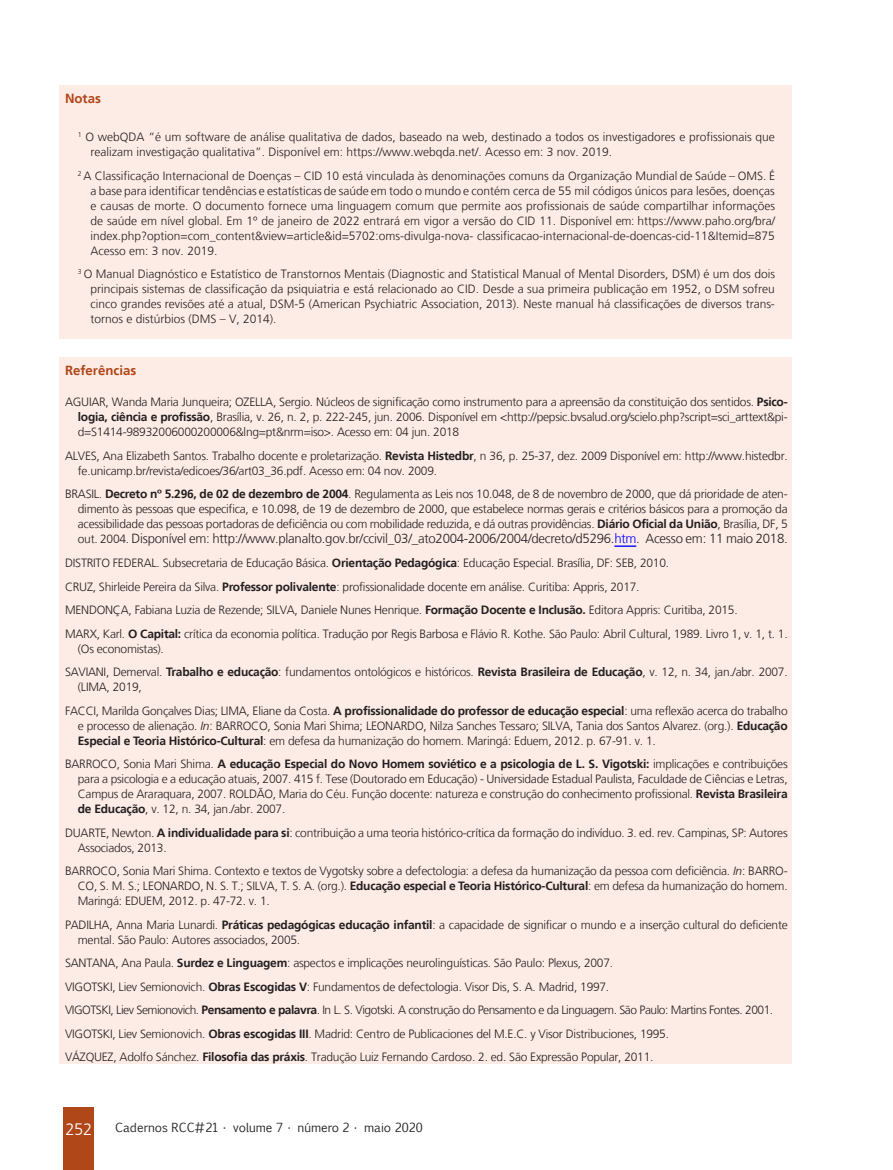
<style>
.page{position:relative;width:893px;height:1170px;background:#fff}
.page>*{position:absolute;margin:0;border:0;box-sizing:border-box;transform-origin:0 0}
.t1{font:300 16.5px "Frutiger LT";color:#fff}
.Referências__8_8{font:300 13.2px "Frutiger LT";letter-spacing:-.02em;color:#231f20}
.Subtítulo_LARANJA_DO{font:700 13.2px "Frutiger LT";color:#b04719}
.Referências__8_8-2{font:300 12px/15px "Frutiger LT";letter-spacing:-.02em;color:#231f20;text-align:justify}
.Notas{font:300 12px/15px "Frutiger LT";color:#231f20;text-align:justify}
.Referências__8_8-3{font:300 12px "Frutiger LT";letter-spacing:-.04em;color:#231f20}
.t2{font:12px "Euphemia CAS";color:#231f20}
.s1{font-weight:700}
.s2{font-size:12px}
.s3{color:#00f}
.s4{font-style:italic}
</style>
<div class="page">
<div style="left:64px;top:1107px;width:30px;height:62px;background:#b04719"></div>
<div style="left:59px;top:357px;width:732px;height:706px;background:#fdece6"></div>
<hr style="left:614px;top:545px;width:22px;height:2px;background:#00f">
<div style="left:59px;top:85px;width:732px;height:253px;background:#fdece6"></div>
<p class="Subtítulo_LARANJA_DO" style="left:65px;top:90px;width:37px">Notas</p>
<p class="Notas" style="left:91px;top:130px;width:686px;text-indent:-13px"><sup>1</sup> O webQDA “é um software de análise qualitativa de dados, baseado na web, destinado a todos os investigadores e profissionais que realizam investigação qualitativa”. Disponível em: https://www.webqda.net/. Acesso em: 3 nov. 2019.</p>
<p class="Notas" style="left:91px;top:168px;width:686px;text-indent:-13px"><sup>2</sup> A Classificação Internacional de Doenças – CID 10 está vinculada às denominações comuns da Organização Mundial de Saúde – OMS. É a base para identificar tendências e estatísticas de saúde em todo o mundo e contém cerca de 55 mil códigos únicos para lesões, doenças e causas de morte. O documento fornece uma linguagem comum que permite aos profissionais de saúde compartilhar informações de saúde em nível global. Em 1º de janeiro de 2022 entrará em vigor a versão do CID 11. Disponível em: https://www.paho.org/bra/ index.php?option=com_content&amp;view=article&amp;id=5702:oms-divulga-nova- classificacao-internacional-de-doencas-cid-11&amp;Itemid=875<br>Acesso em: 3 nov. 2019.</p>
<p class="Notas" style="left:91px;top:267px;width:686px;text-indent:-13px"><sup>3</sup> O Manual Diagnóstico e Estatístico de Transtornos Mentais (Diagnostic and Statistical Manual of Mental Disorders, DSM) é um dos dois principais sistemas de classificação da psiquiatria e está relacionado ao CID. Desde a sua primeira publicação em 1952, o DSM sofreu cinco grandes revisões até a atual, DSM-5 (American Psychiatric Association, 2013). Neste manual há classificações de diversos trans&shy;tornos e distúrbios (DMS – V, 2014).</p>
<p class="Subtítulo_LARANJA_DO" style="left:65px;top:362px;width:73px">Referências</p>
<p class="Referências__8_8-2" style="left:78px;top:395px;width:711px;text-indent:-13px">AGUIAR, Wanda Maria Junqueira; OZELLA, Sergio. Núcleos de significação como instrumento para a apreensão da constituição dos sentidos. <span class="s1">Psico&shy;logia, ciência e profissão</span>, Brasília, v. 26, n. 2, p. 222-245, jun. 2006. Disponível em &lt;http://pepsic.bvsalud.org/scielo.php?script=sci_arttext&amp;pi&shy;d=S1414-98932006000200006&amp;lng=pt&amp;nrm=iso&gt;. Acesso em: 04 jun. 2018</p>
<p class="Referências__8_8-2" style="left:78px;top:448px;width:711px;text-indent:-13px">ALVES, Ana Elizabeth Santos. Trabalho docente e proletarização. <span class="s1">Revista Histedbr</span>, n 36, p. 25-37, dez. 2009 Disponível em: http://www.histedbr. fe.unicamp.br/revista/edicoes/36/art03_36.pdf. Acesso em: 04 nov. 2009.</p>
<p class="Referências__8_8-2" style="left:78px;top:487px;width:711px;text-indent:-13px">BRASIL. <span class="s1">Decreto nº 5.296, de 02 de dezembro de 2004</span>. Regulamenta as Leis nos 10.048, de 8 de novembro de 2000, que dá prioridade de aten&shy;dimento às pessoas que especifica, e 10.098, de 19 de dezembro de 2000, que estabelece normas gerais e critérios básicos para a promoção da acessibilidade das pessoas portadoras de deficiência ou com mobilidade reduzida, e dá outras providências. <span class="s1">Diário Oficial da União</span>, Brasília, DF, 5</p>
<p class="Referências__8_8" style="left:78px;top:531px;width:711px"><span class="s2">out. 2004.</span> Disponível em: http://www.planalto.gov.br/ccivil_03/_ato2004-2006/2004/decreto/d5296.<span class="s3">htm</span>. Acesso em: 11 maio 2018.</p>
<p class="Referências__8_8-2" style="left:65px;top:555px;width:606px">DISTRITO FEDERAL. Subsecretaria de Educação Básica. <span class="s1">Orientação Pedagógica</span>: Educação Especial. Brasília, DF: SEB, 2010.</p>
<p class="Referências__8_8-2" style="left:65px;top:579px;width:576px">CRUZ, Shirleide Pereira da Silva. <span class="s1">Professor polivalente</span>: profissionalidade docente em análise. Curitiba: Appris, 2017.</p>
<p class="Referências__8_8-2" style="left:65px;top:602px;width:674px">MENDONÇA, Fabiana Luzia de Rezende; SILVA, Daniele Nunes Henrique. <span class="s1">Formação Docente e Inclusão.</span> Editora Appris: Curitiba, 2015.</p>
<p class="Referências__8_8-2" style="left:78px;top:626px;width:711px;text-indent:-13px">MARX, Karl. <span class="s1">O Capital:</span> crítica da economia política. Tradução por Regis Barbosa e Flávio R. Kothe. São Paulo: Abril Cultural, 1989. Livro 1, v. 1, t. 1. (Os economistas).</p>
<p class="Referências__8_8-2" style="left:78px;top:664px;width:711px;text-indent:-13px">SAVIANI, Demerval. <span class="s1">Trabalho e educação</span>: fundamentos ontológicos e históricos. <span class="s1">Revista Brasileira de Educação</span>, v. 12, n. 34, jan./abr. 2007. (LIMA, 2019,</p>
<p class="Referências__8_8-2" style="left:78px;top:703px;width:711px;text-indent:-13px">FACCI, Marilda Gonçalves Dias; LIMA, Eliane da Costa. <span class="s1">A profissionalidade do professor de educação especial</span>: uma reflexão acerca do trabalho e processo de alienação. <span class="s4">In</span>: BARROCO, Sonia Mari Shima; LEONARDO, Nilza Sanches Tessaro; SILVA, Tania dos Santos Alvarez. (org.). <span class="s1">Educação Especial e Teoria Histórico-Cultural</span>: em defesa da humanização do homem. Maringá: Eduem, 2012. p. 67-91. v. 1.</p>
<p class="Referências__8_8-2" style="left:78px;top:756px;width:711px;text-indent:-13px">BARROCO, Sonia Mari Shima. <span class="s1">A educação Especial do Novo Homem soviético e a psicologia de L. S. Vigotski:</span> implicações e contribuições para a psicologia e a educação atuais, 2007. 415 f. Tese (Doutorado em Educação) - Universidade Estadual Paulista, Faculdade de Ciências e Letras, Campus de Araraquara, 2007. ROLDÃO, Maria do Céu. Função docente: natureza e construção do conhecimento profissional. <span class="s1">Revista Brasileira de Educação</span>, v. 12, n. 34, jan./abr. 2007.</p>
<p class="Referências__8_8-2" style="left:78px;top:825px;width:711px;text-indent:-13px">DUARTE, Newton. <span class="s1">A individualidade para si</span>: contribuição a uma teoria histórico-crítica da formação do indivíduo. 3. ed. rev. Campinas, SP: Autores<br>Associados, 2013.</p>
<p class="Referências__8_8-2" style="left:78px;top:863px;width:711px;text-indent:-13px">BARROCO, Sonia Mari Shima. Contexto e textos de Vygotsky sobre a defectologia: a defesa da humanização da pessoa com deficiência. <span class="s4">In</span>: BARRO-CO, S. M. S.; LEONARDO, N. S. T.; SILVA, T. S. A. (org.). <span class="s1">Educação especial e Teoria Histórico-Cultural</span>: em defesa da humanização do homem.<br>Maringá: EDUEM, 2012. p. 47-72. v. 1.</p>
<p class="Referências__8_8-2" style="left:78px;top:917px;width:711px;text-indent:-13px">PADILHA, Anna Maria Lunardi. <span class="s1">Práticas pedagógicas educação infantil</span>: a capacidade de significar o mundo e a inserção cultural do deficiente mental. São Paulo: Autores associados, 2005.</p>
<p class="Referências__8_8-2" style="left:65px;top:955px;width:550px">SANTANA, Ana Paula. <span class="s1">Surdez e Linguagem</span>: aspectos e implicações neurolinguísticas. São Paulo: Plexus, 2007.</p>
<p class="Referências__8_8-2" style="left:65px;top:979px;width:546px">VIGOTSKI, Liev Semionovich. <span class="s1">Obras Escogidas V</span>: Fundamentos de defectologia. Visor Dis, S. A. Madrid, 1997.</p>
<p class="Referências__8_8-3" style="left:65px;top:1003px;width:710px">VIGOTSKI, Liev Semionovich. <span class="s1">Pensamento e palavra</span>. In L. S. Vigotski. A construção do Pensamento e da Linguagem. São Paulo: Martins Fontes. 2001.</p>
<p class="Referências__8_8-2" style="left:65px;top:1026px;width:605px">VIGOTSKI, Liev Semionovich. <span class="s1">Obras escogidas III</span>. Madrid: Centro de Publicaciones del M.E.C. y Visor Distribuciones, 1995.</p>
<p class="Referências__8_8-2" style="left:65px;top:1049px;width:590px">VÁZQUEZ, Adolfo Sánchez. <span class="s1">Filosofia das práxis</span>. Tradução Luiz Fernando Cardoso. 2. ed. São Expressão Popular, 2011.</p>
<h1 class="t1" style="left:65px;top:1120px;width:28px">252</h1>
<p class="t2" style="left:115px;top:1119px;width:309px">Cadernos RCC#21 • volume 7 • número 2 • maio 2020</p>
</div>
